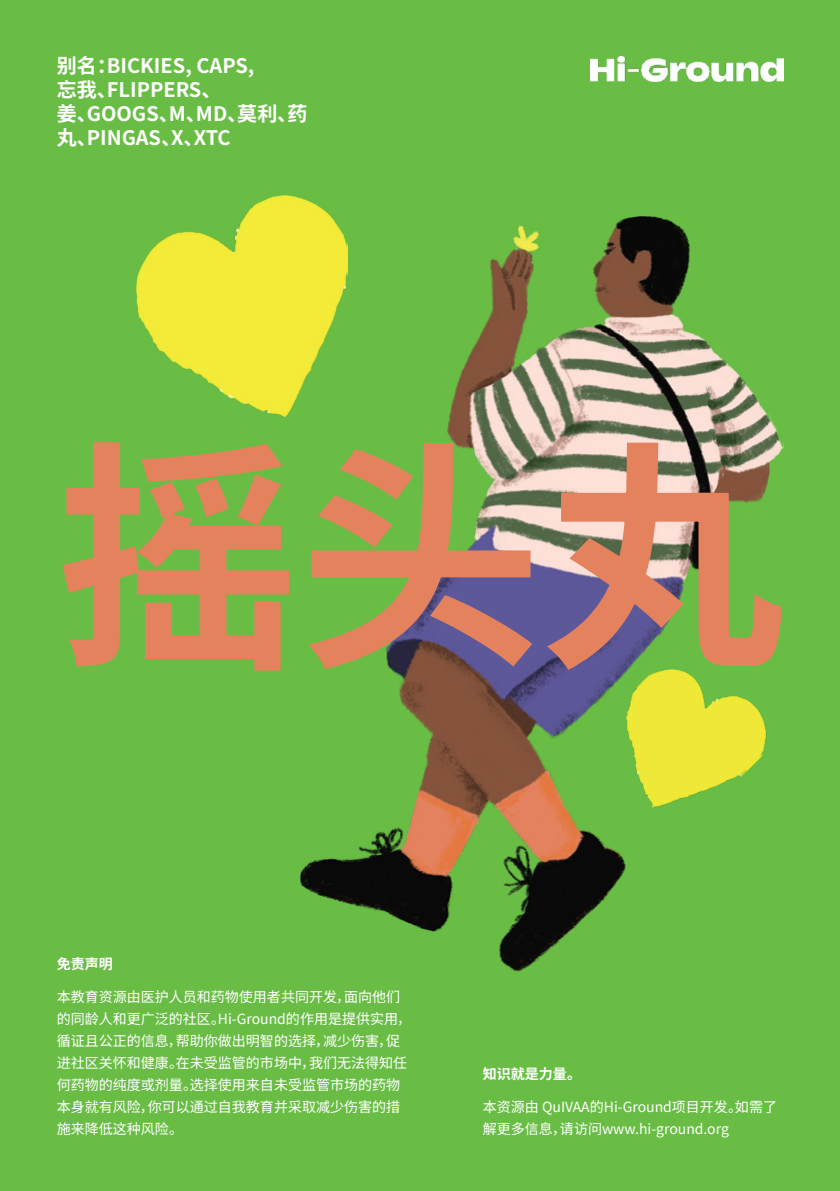
<style>
.page{position:relative;width:840px;height:1191px;background:#fff}
.page>*{position:absolute;margin:0;border:0;box-sizing:border-box;transform-origin:0 0}
.t1{font:100 242.2px "Noto Sans SC";color:#e4825d}
.t2{font:100 20px/24px "Noto Sans SC";color:#fff}
.t3{font:100 14px/22px "Noto Sans SC";color:#fff}
</style>
<div class="page">
<div style="left:0;top:0;width:839px;height:1191px;background:#69bd45"></div>
<img style="left:300px;top:216px;width:482px;height:756px">
<img style="left:136px;top:195px;width:211px;height:221px">
<img style="left:584px;top:638px;width:198px;height:198px">
<img style="left:590px;top:57px;width:192px;height:24px">
<h2 class="t2" style="left:57px;top:54px;width:252px">别名：BICKIES, CAPS,<br>忘我、FLIPPERS、<br>姜、GOOGS、M、MD、莫利、药丸、PINGAS、X、XTC</h2>
<h1 class="t1" style="left:57px;top:422px;width:728px">摇头丸</h1>
<p class="t3" style="left:57px;top:953px;width:57px">免责声明</p>
<p class="t3" style="left:57px;top:986px;width:356px">本教育资源由医护人员和药物使用者共同开发，面向他们的同龄人和更广泛的社区。Hi-Ground的作用是提供实用，循证且公正的信息，帮助你做出明智的选择，减少伤害，促进社区关怀和健康。在未受监管的市场中，我们无法得知任何药物的纯度或剂量。选择使用来自未受监管市场的药物本身就有风险，你可以通过自我教育并采取减少伤害的措施来降低这种风险。</p>
<p class="t3" style="left:482px;top:1063px;width:100px">知识就是力量。</p>
<p class="t3" style="left:482px;top:1096px;width:295px">本资源由 QuIVAA的Hi-Ground项目开发。如需了解更多信息，请访问www.hi-ground.org</p>
</div>
